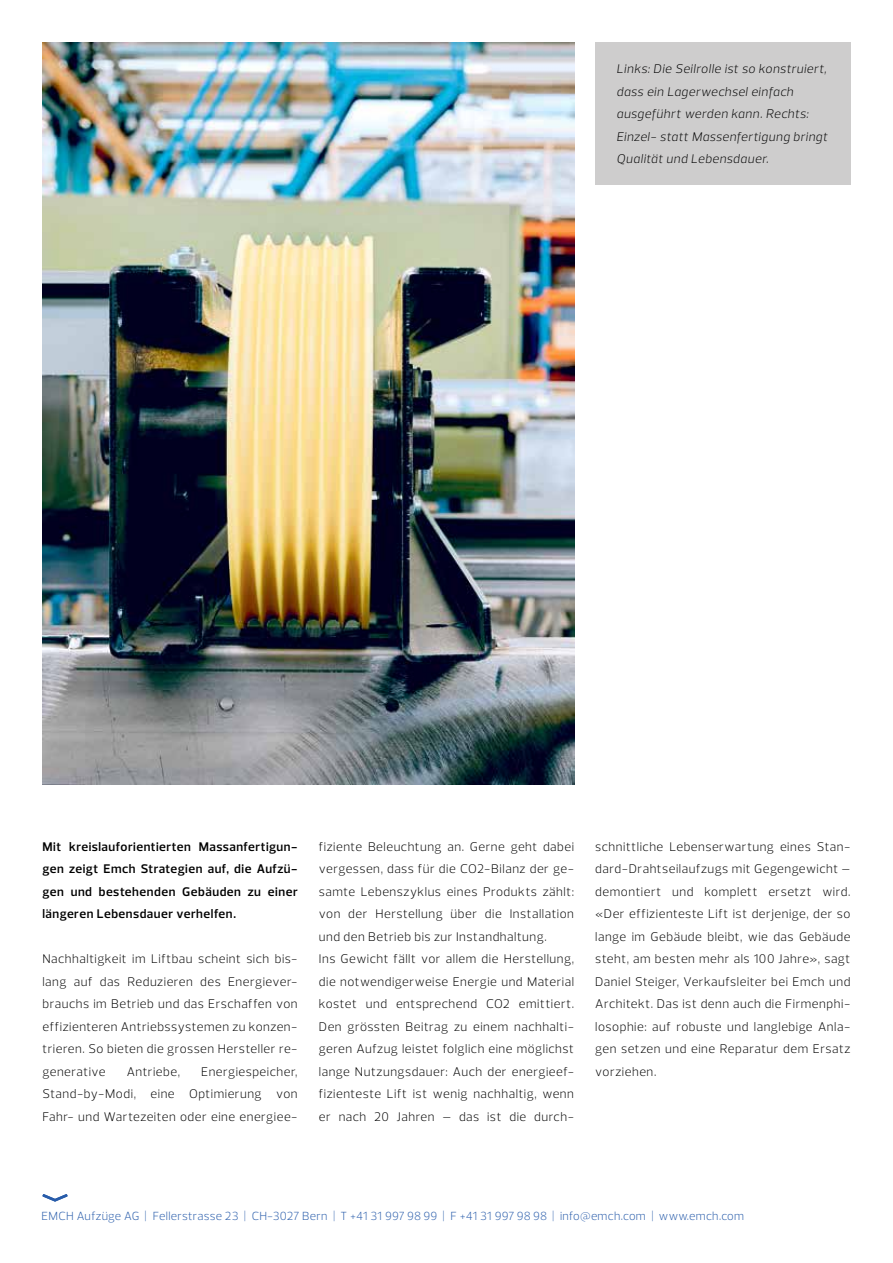
<style>
.page{position:relative;width:893px;height:1263px;background:#fff}
.page>*{position:absolute;margin:0;border:0;box-sizing:border-box;transform-origin:0 0}
.t1{font:300 12.75px/22.5px "Prelo";letter-spacing:.04em;color:#000;text-align:justify}
.t2{font:italic 300 12.75px/22.5px "Prelo";letter-spacing:.035em;color:#000}
.t3{font:600 12.75px/22.5px "Prelo";letter-spacing:.04em;color:#000;text-align:justify}
.t4{font:300 12px "Prelo";letter-spacing:.02em;color:#285caa}
</style>
<div class="page">
<svg style="left:42px;top:1194px;width:26px;height:8px"></svg>
<div style="left:595px;top:43px;width:255px;height:142px;background:#cecdcd"></div>
<img style="left:43px;top:43px;width:531px;height:742px">
<p class="t2" style="left:617px;top:58px;width:212px">Links: Die Seilrolle ist so konstruiert, dass ein Lagerwechsel einfach ausgeführt werden kann. Rechts:<br>Einzel- statt Massenfertigung bringt Qualität und Lebensdauer.</p>
<p class="t3" style="left:43px;top:835px;width:257px">Mit kreislauforientierten Massanfertigun&shy;gen zeigt Emch Strategien auf, die Aufzü&shy;gen und bestehenden Gebäuden zu einer längeren Lebensdauer verhelfen.</p>
<p class="t1" style="left:43px;top:948px;width:257px">Nachhaltigkeit im Liftbau scheint sich bis&shy;lang auf das Reduzieren des Energiever&shy;brauchs im Betrieb und das Erschaffen von effizienteren Antriebssystemen zu konzen&shy;trieren. So bieten die grossen Hersteller re&shy;generative</p>
<p class="t1" style="left:43px;top:1060px;width:257px;text-indent:159px">Energiespeicher, Stand-by-Modi, eine Optimierung von Fahr- und Wartezeiten oder eine energiee-</p>
<p class="t1" style="left:127px;top:1060px;width:55px">Antriebe,</p>
<p class="t1" style="left:319px;top:835px;width:257px;text-align:left">fiziente Beleuchtung an. Gerne geht dabei vergessen, dass für die CO2-Bilanz der ge&shy;samte Lebenszyklus eines Produkts zählt: von der Herstellung über die Installation und den Betrieb bis zur Instandhaltung.<br>Ins Gewicht fällt vor allem die Herstellung, die notwendigerweise Energie und Material kostet und entsprechend CO2 emittiert.<br>Den grössten Beitrag zu einem nachhalti&shy;geren Aufzug leistet folglich eine möglichst lange Nutzungsdauer: Auch der energieef&shy;fizienteste Lift ist wenig nachhaltig, wenn er nach 20 Jahren – das ist die durch-</p>
<p class="t1" style="left:595px;top:835px;width:257px">schnittliche Lebenserwartung eines Stan&shy;dard-Drahtseilaufzugs mit Gegengewicht – demontiert und komplett ersetzt wird. «Der effizienteste Lift ist derjenige, der so lange im Gebäude bleibt, wie das Gebäude steht, am besten mehr als 100 Jahre», sagt Daniel Steiger, Verkaufsleiter bei Emch und Architekt. Das ist denn auch die Firmenphi&shy;losophie: auf robuste und langlebige Anla&shy;gen setzen und eine Reparatur dem Ersatz vorziehen.</p>
<p class="t4" style="left:42px;top:1209px;width:704px">EMCH Aufzüge AG | Fellerstrasse 23 | CH-3027 Bern | T +41 31 997 98 99 | F +41 31 997 98 98 | info@emch.com | www.emch.com</p>
</div>
